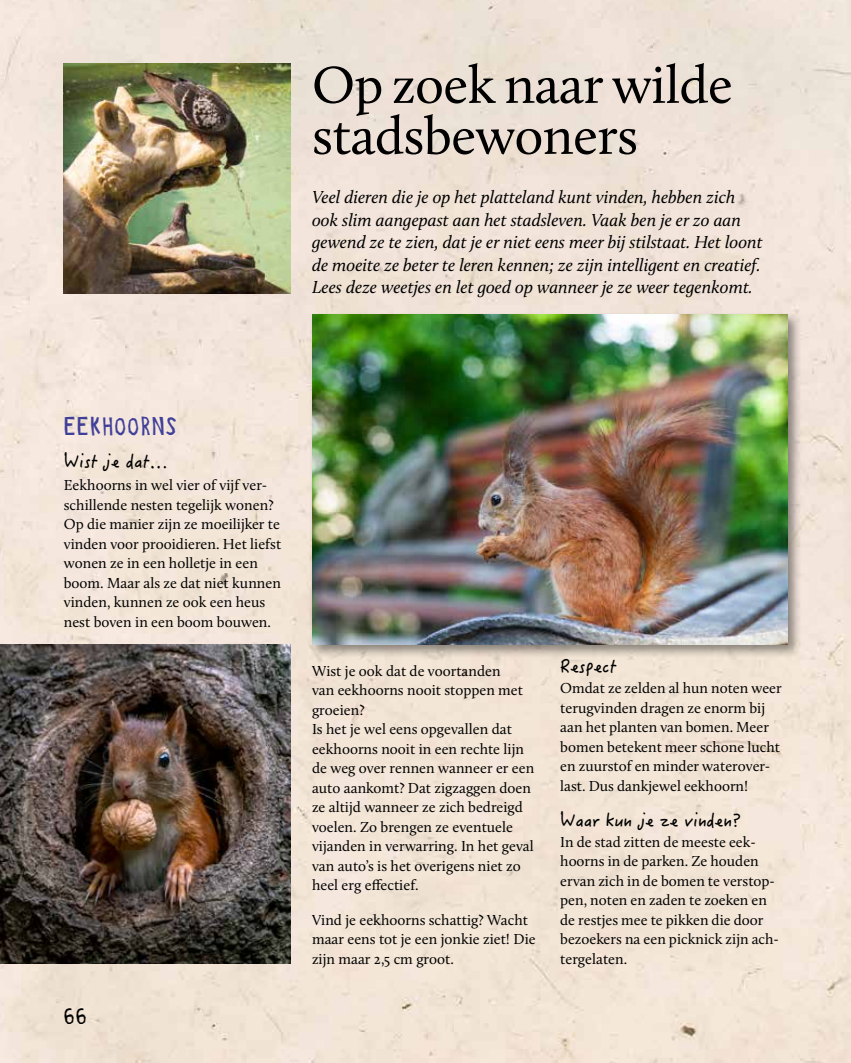
<style>
.page{position:relative;width:851px;height:1063px;background:#fff}
.page>*{position:absolute;margin:0;border:0;box-sizing:border-box;transform-origin:0 0}
.t1{font:54px/51px "Calluna";letter-spacing:-.01em;color:#000}
.t2{font:24px "Ritaglio";letter-spacing:.04em;color:#414099}
.t3{font:21px "Ritaglio";color:#000}
.t4{font:italic 18px/22.5px "Calluna";color:#000}
.t5{font:18px "Hanzi Pen SC W5";color:#000}
.t6{font:15px/19.5px "Calluna";color:#000}
</style>
<div class="page">
<img style="left:0;top:0;width:850px;height:1063px">
<img style="left:0;top:644px;width:291px;height:320px">
<div style="left:309px;top:312px;width:493px;height:347px;background:#000;opacity:.44"></div>
<img style="left:312px;top:315px;width:475px;height:329px">
<img style="left:64px;top:64px;width:227px;height:229px">
<h1 class="t1" style="left:312px;top:59px;width:422px">Op zoek naar wilde stadsbewoners</h1>
<p class="t4" style="left:312px;top:186px;width:452px">Veel dieren die je op het platteland kunt vinden, hebben zich ook slim aangepast aan het stadsleven. Vaak ben je er zo aan gewend ze te zien, dat je er niet eens meer bij stilstaat. Het loont de moeite ze beter te leren kennen; ze zijn intelligent en creatief.<br>Lees deze weetjes en let goed op wanneer je ze weer tegenkomt.</p>
<h2 class="t2" style="left:64px;top:412px;width:114px">EEKHOORNS</h2>
<p class="t5" style="left:64px;top:450px;width:106px">Wist je dat…</p>
<p class="t6" style="left:64px;top:475px;width:219px">Eekhoorns in wel vier of vijf ver&shy;schillende nesten tegelijk wonen?<br>Op die manier zijn ze moeilijker te vinden voor prooidieren. Het liefst wonen ze in een holletje in een boom. Maar als ze dat niet kunnen vinden, kunnen ze ook een heus nest boven in een boom bouwen.</p>
<h3 class="t3" style="left:64px;top:1003px;width:25px">66</h3>
<p class="t6" style="left:312px;top:661px;width:224px">Wist je ook dat de voortanden<br>van eekhoorns nooit stoppen met groeien?<br>Is het je wel eens opgevallen dat eekhoorns nooit in een rechte lijn de weg over rennen wanneer er een auto aankomt? Dat zigzaggen doen ze altijd wanneer ze zich bedreigd voelen. Zo brengen ze eventuele vijanden in verwarring. In het geval van auto’s is het overigens niet zo heel erg effectief.</p>
<p class="t6" style="left:312px;top:910px;width:225px">Vind je eekhoorns schattig? Wacht maar eens tot je een jonkie ziet! Die zijn maar 2,5 cm groot.</p>
<p class="t5" style="left:560px;top:655px;width:58px">Respect</p>
<p class="t6" style="left:560px;top:678px;width:223px">Omdat ze zelden al hun noten weer terugvinden dragen ze enorm bij aan het planten van bomen. Meer bomen betekent meer schone lucht en zuurstof en minder waterover&shy;last. Dus dankjewel eekhoorn!</p>
<p class="t5" style="left:560px;top:809px;width:183px">Waar kun je ze vinden?</p>
<p class="t6" style="left:560px;top:832px;width:220px">In de stad zitten de meeste eek&shy;hoorns in de parken. Ze houden ervan zich in de bomen te verstop&shy;pen, noten en zaden te zoeken en de restjes mee te pikken die door bezoekers na een picknick zijn ach&shy;tergelaten.</p>
</div>
